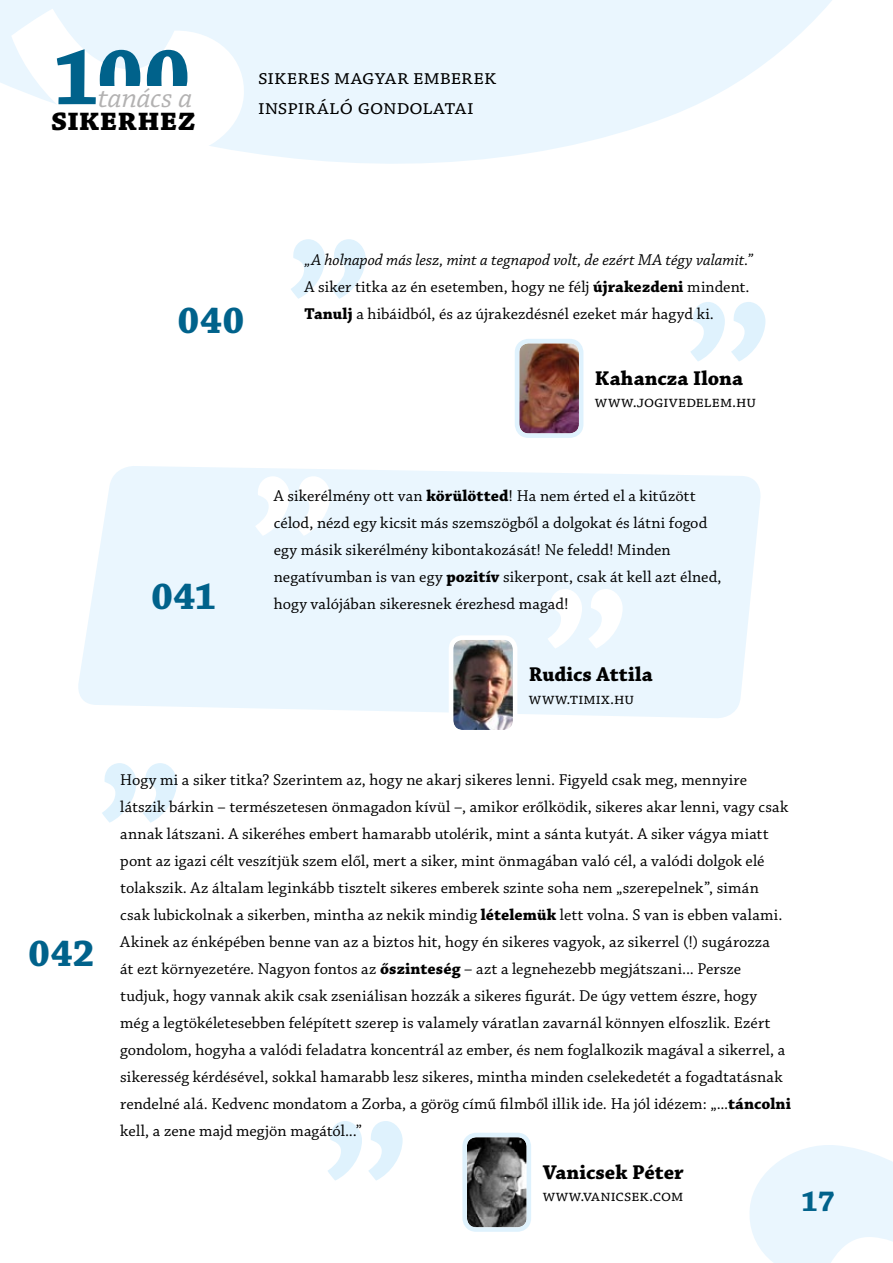
<style>
.page{position:relative;width:893px;height:1263px;background:#fff}
.page>*{position:absolute;margin:0;border:0;box-sizing:border-box;transform-origin:0 0}
.t1{font:700 83.25px "Chaparral Pro";color:#00628b}
.t2{font:700 39px "Chaparral Pro";letter-spacing:.01em;color:#00628b}
.t3{font:700 33px "Chaparral Pro";letter-spacing:.005em;color:#000}
.t4{font:italic 30.15px "Chaparral Pro";letter-spacing:-.005em;color:#b3b2b2}
.t5{font:700 30px "Chaparral Pro";color:#00628b}
.t6{font:21.75px/30px "Chaparral Pro";letter-spacing:.005em;color:#000}
.t7{font:700 21px "Chaparral Pro";letter-spacing:.005em;color:#000}
.t8{font:16.5px/27px "Chaparral Pro";letter-spacing:.005em;color:#000}
.s1{font-style:italic}
.s2{font-weight:700}
</style>
<div class="page">
<svg style="left:0;top:0;width:832px;height:164px;fill:#eaf6fe"></svg>
<svg style="left:750px;top:1145px;width:143px;height:118px"></svg>
<svg style="left:11px;top:9px;width:236px;height:151px"></svg>
<div style="left:98px;top:86px;width:102px;height:26px;background:#fff"></div>
<svg style="left:78px;top:466px;width:683px;height:252px;fill:#eaf6fe"></svg>
<svg style="left:291px;top:239px;width:75px;height:60px"></svg>
<svg style="left:690px;top:302px;width:75px;height:59px"></svg>
<img style="left:520px;top:344px;width:58px;height:89px">
<div style="left:515px;top:339px;width:68px;height:99px;border:4px solid #dff2fd;border-radius:12px"></div>
<svg style="left:102px;top:763px;width:75px;height:60px"></svg>
<svg style="left:328px;top:1121px;width:75px;height:59px"></svg>
<img style="left:467px;top:1138px;width:59px;height:89px">
<div style="left:462px;top:1133px;width:69px;height:99px;border:4px solid #dff2fd;border-radius:12px"></div>
<svg style="left:255px;top:476px;width:75px;height:60px"></svg>
<svg style="left:547px;top:589px;width:76px;height:59px"></svg>
<img style="left:454px;top:640px;width:58px;height:89px">
<div style="left:449px;top:635px;width:68px;height:99px;border:4px solid #fff;border-radius:12px"></div>
<h1 class="t1" style="left:53px;top:29px;width:139px">100</h1>
<h3 class="t4" style="left:98px;top:81px;width:96px">tanács a</h3>
<h3 class="t3" style="left:51px;top:100px;width:147px">sikerhez</h3>
<h3 class="t6" style="left:258px;top:63px;width:240px">sikeres magyar emberek inspiráló gondolatai</h3>
<h2 class="t2" style="left:178px;top:298px;width:68px">040</h2>
<p class="t8" style="left:304px;top:247px;width:450px"><span class="s1">„A holnapod más lesz, mint a tegnapod volt, de ezért MA tégy valamit.”<br></span>A siker titka az én esetemben, hogy ne félj <span class="s2">újrakezdeni</span> mindent.<br><span class="s2">Tanulj</span> a hibáidból, és az újrakezdésnél ezeket már hagyd ki.</p>
<p class="t7" style="left:595px;top:366px;width:150px">Kahancza Ilona</p>
<p class="t8" style="left:595px;top:389px;width:163px">www.jogivedelem.hu</p>
<h2 class="t2" style="left:151px;top:573px;width:67px">041</h2>
<p class="t8" style="left:274px;top:482px;width:449px">A sikerélmény ott van <span class="s2">körülötted</span>! Ha nem érted el a kitűzött célod, nézd egy kicsit más szemszögből a dolgokat és látni fogod egy másik sikerélmény kibontakozását! Ne feledd! Minden negatívumban is van egy <span class="s2">pozitív</span> sikerpont, csak át kell azt élned, hogy valójában sikeresnek érezhesd magad!</p>
<p class="t7" style="left:529px;top:662px;width:125px">Rudics Attila</p>
<p class="t8" style="left:529px;top:686px;width:107px">www.timix.hu</p>
<h2 class="t2" style="left:28px;top:930px;width:68px">042</h2>
<p class="t8" style="left:120px;top:767px;width:672px">Hogy mi a siker titka? Szerintem az, hogy ne akarj sikeres lenni. Figyeld csak meg, mennyire látszik bárkin – természetesen önmagadon kívül –, amikor erőlködik, sikeres akar lenni, vagy csak annak látszani. A sikeréhes embert hamarabb utolérik, mint a sánta kutyát. A siker vágya miatt pont az igazi célt veszítjük szem elől, mert a siker, mint önmagában való cél, a valódi dolgok elé tolakszik. Az általam leginkább tisztelt sikeres emberek szinte soha nem „szerepelnek”, simán csak lubickolnak a sikerben, mintha az nekik mindig <span class="s2">lételemük</span> lett volna. S van is ebben valami.<br>Akinek az énképében benne van az a biztos hit, hogy én sikeres vagyok, az sikerrel (!) sugározza<br>át ezt környezetére. Nagyon fontos az <span class="s2">őszinteség</span> – azt a legnehezebb megjátszani... Persze tudjuk, hogy vannak akik csak zseniálisan hozzák a sikeres figurát. De úgy vettem észre, hogy<br>még a legtökéletesebben felépített szerep is valamely váratlan zavarnál könnyen elfoszlik. Ezért gondolom, hogyha a valódi feladatra koncentrál az ember, és nem foglalkozik magával a sikerrel, a sikeresség kérdésével, sokkal hamarabb lesz sikeres, mintha minden cselekedetét a fogadtatásnak rendelné alá. Kedvenc mondatom a Zorba, a görög című filmből illik ide. Ha jól idézem: „...<span class="s2">táncolni </span>kell, a zene majd megjön magától...”</p>
<p class="t7" style="left:543px;top:1160px;width:143px">Vanicsek Péter</p>
<p class="t8" style="left:543px;top:1183px;width:142px">www.vanicsek.com</p>
<h3 class="t5" style="left:801px;top:1184px;width:35px">17</h3>
</div>
